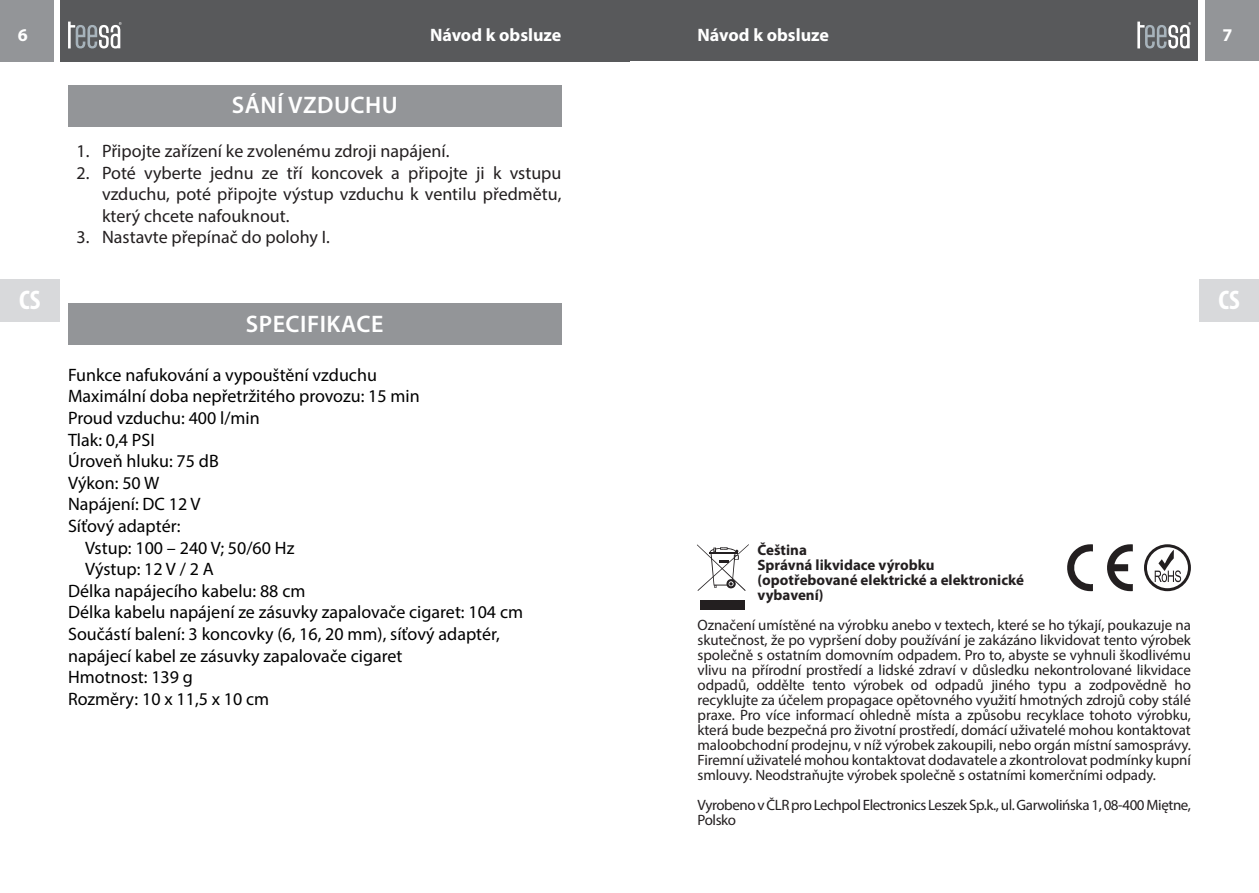
<style>
.page{position:relative;width:1259px;height:893px;background:#fff}
.page>*{position:absolute;margin:0;border:0;box-sizing:border-box;transform-origin:0 0}
.t1{font:700 condensed 27px "Myriad Pro";color:#fff}
.t2{font:600 24px "Myriad Pro";letter-spacing:.02em;color:#fff}
.t3{font:18px "Myriad Pro";color:#000}
.t4{font:18px/21.6px "Myriad Pro";color:#231f20;text-align:justify}
.t5{font:700 18px "Myriad Pro";color:#fff}
.t6{font:15px/15px "Myriad Pro";letter-spacing:-.03em;color:#231f20;text-align:justify}
.t7{font:700 15px/15px "Myriad Pro";color:#231f20}
</style>
<div class="page">
<div style="left:60px;top:0;width:569px;height:62px;background:#58595b"></div>
<div style="left:0;top:0;width:54px;height:61px;background:#939598"></div>
<svg style="left:68px;top:22px;width:54px;height:26px"></svg>
<div style="left:0;top:279px;width:60px;height:42px;background:#d8d9db"></div>
<hr style="left:629px;top:0;width:1px;height:62px;background:#58595b">
<div style="left:629px;top:0;width:569px;height:61px;background:#58595b"></div>
<div style="left:1204px;top:0;width:55px;height:61px;background:#939598"></div>
<svg style="left:1137px;top:22px;width:54px;height:26px"></svg>
<div style="left:1199px;top:279px;width:60px;height:42px;background:#d8d9db"></div>
<div style="left:700px;top:600px;width:45px;height:9px;background:#231f20"></div>
<svg style="left:697px;top:544px;width:52px;height:47px"></svg>
<svg style="left:1144px;top:544px;width:47px;height:47px"></svg>
<svg style="left:1067px;top:544px;width:65px;height:48px"></svg>
<div style="left:68px;top:303px;width:493px;height:41px;background:#939598"></div>
<div style="left:68px;top:85px;width:493px;height:41px;background:#939598"></div>
<p class="t5" style="left:18px;top:28px;width:11px">6</p>
<p class="t5" style="left:430px;top:27px;width:133px">Návod k obsluze</p>
<p class="t5" style="left:697px;top:27px;width:133px">Návod k obsluze</p>
<p class="t5" style="left:1222px;top:27px;width:11px">7</p>
<h2 class="t2" style="left:232px;top:95px;width:167px">SÁNÍ VZDUCHU</h2>
<p class="t4" style="left:77px;top:142px;width:374px">1. Připojte zařízení ke zvolenému zdroji napájení.</p>
<p class="t4" style="left:102px;top:163px;width:461px;text-indent:-26px">2. Poté vyberte jednu ze tří koncovek a připojte ji k vstupu vzduchu, poté připojte výstup vzduchu k ventilu předmětu, který chcete nafouknout.</p>
<p class="t4" style="left:77px;top:228px;width:255px">3. Nastavte přepínač do polohy I.</p>
<h1 class="t1" style="left:19px;top:288px;width:23px">CS</h1>
<h1 class="t1" style="left:1218px;top:288px;width:23px">CS</h1>
<h2 class="t2" style="left:246px;top:314px;width:139px">SPECIFIKACE</h2>
<p class="t3" style="left:68px;top:367px;width:310px">Funkce nafukování a vypouštění vzduchu</p>
<p class="t3" style="left:68px;top:389px;width:353px">Maximální doba nepřetržitého provozu: 15 min</p>
<p class="t3" style="left:68px;top:410px;width:193px">Proud vzduchu: 400 l/min</p>
<p class="t3" style="left:68px;top:432px;width:88px">Tlak: 0,4 PSI</p>
<p class="t3" style="left:68px;top:454px;width:152px">Úroveň hluku: 75 dB</p>
<p class="t3" style="left:68px;top:475px;width:93px">Výkon: 50 W</p>
<p class="t3" style="left:68px;top:497px;width:134px">Napájení: DC 12 V</p>
<p class="t3" style="left:68px;top:518px;width:114px">Síťový adaptér:</p>
<p class="t3" style="left:85px;top:540px;width:211px">Vstup: 100 – 240 V; 50/60 Hz</p>
<p class="t3" style="left:85px;top:562px;width:130px">Výstup: 12 V / 2 A</p>
<p class="t3" style="left:68px;top:583px;width:239px">Délka napájecího kabelu: 88 cm</p>
<p class="t3" style="left:68px;top:605px;width:456px">Délka kabelu napájení ze zásuvky zapalovače cigaret: 104 cm</p>
<p class="t3" style="left:68px;top:626px;width:433px">Součástí balení: 3 koncovky (6, 16, 20 mm), síťový adaptér,</p>
<p class="t3" style="left:68px;top:648px;width:336px">napájecí kabel ze zásuvky zapalovače cigaret</p>
<p class="t3" style="left:68px;top:670px;width:126px">Hmotnost: 139 g</p>
<p class="t3" style="left:68px;top:691px;width:203px">Rozměry: 10 x 11,5 x 10 cm</p>
<p class="t7" style="left:757px;top:544px;width:268px">Čeština<br>Správná likvidace výrobku (opotřebované elektrické a elektronické vybavení)</p>
<p class="t6" style="left:697px;top:619px;width:495px">Označení umístěné na výrobku anebo v textech, které se ho týkají, poukazuje na skutečnost, že po vypršení doby používání je zakázáno likvidovat tento výrobek společně s ostatním domovním odpadem. Pro to, abyste se vyhnuli škodlivému vlivu na přírodní prostředí a lidské zdraví v důsledku nekontrolované likvidace odpadů, oddělte tento výrobek od odpadů jiného typu a zodpovědně ho recyklujte za účelem propagace opětovného využití hmotných zdrojů coby stálé praxe. Pro více informací ohledně místa a způsobu recyklace tohoto výrobku, která bude bezpečná pro životní prostředí, domácí uživatelé mohou kontaktovat maloobchodní prodejnu, v níž výrobek zakoupili, nebo orgán místní samosprávy.<br>Firemní uživatelé mohou kontaktovat dodavatele a zkontrolovat podmínky kupní smlouvy. Neodstraňujte výrobek společně s ostatními komerčními odpady.</p>
<p class="t6" style="left:697px;top:799px;width:495px">Vyrobeno v ČLR pro Lechpol Electronics Leszek Sp.k., ul. Garwolińska 1, 08-400 Miętne,<br>Polsko</p>
</div>
